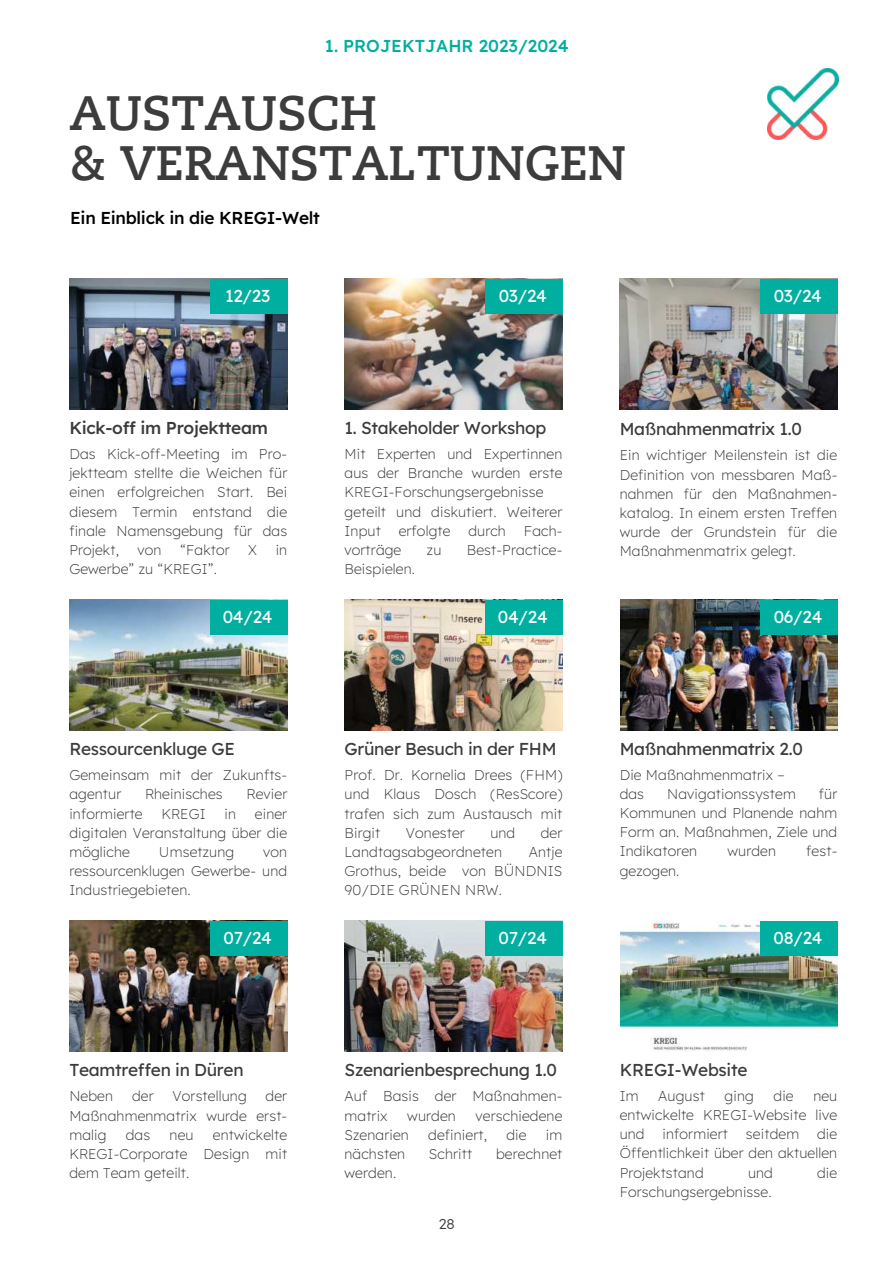
<style>
.page{position:relative;width:894px;height:1264px;background:#fff}
.page>*{position:absolute;margin:0;border:0;box-sizing:border-box;transform-origin:0 0}
.t1{font:700 48px/49.5px "Caecilia LT Pro 75";color:#3c3c3c}
.t2{font:17.25px "Lexend";letter-spacing:-.015em;color:#3c3c3c}
.t3{font:17.25px "Lexend";letter-spacing:-.015em;color:#fefefe}
.t4{font:500 17.25px "Lexend";letter-spacing:-.015em;color:#000}
.t5{font:500 17.25px "Lexend";color:#00afa0}
.t6{font:500 17.25px "Lexend";letter-spacing:-.015em;color:#3c3c3c}
.t7{font:200 14.25px/19.2px "Lexend";letter-spacing:.01em;color:#3c3c3c;text-align:justify}
.t8{font:300 14.25px "Lexend";color:#3c3c3c}
</style>
<div class="page">
<img style="left:767px;top:69px;width:70px;height:71px">
<img style="left:69px;top:279px;width:218px;height:130px">
<div style="left:210px;top:279px;width:77px;height:34px;background:#00afa0"></div>
<img style="left:69px;top:600px;width:218px;height:130px">
<div style="left:210px;top:600px;width:77px;height:34px;background:#00afa0"></div>
<img style="left:69px;top:921px;width:218px;height:130px">
<div style="left:210px;top:921px;width:77px;height:34px;background:#00afa0"></div>
<img style="left:344px;top:279px;width:218px;height:130px">
<div style="left:485px;top:279px;width:77px;height:34px;background:#00afa0"></div>
<img style="left:619px;top:279px;width:218px;height:130px">
<div style="left:759px;top:279px;width:78px;height:34px;background:#00afa0"></div>
<img style="left:344px;top:600px;width:218px;height:130px">
<div style="left:485px;top:600px;width:77px;height:34px;background:#00afa0"></div>
<img style="left:620px;top:600px;width:217px;height:130px">
<div style="left:760px;top:600px;width:77px;height:34px;background:#00afa0"></div>
<img style="left:344px;top:921px;width:218px;height:130px">
<div style="left:485px;top:921px;width:77px;height:34px;background:#00afa0"></div>
<img style="left:620px;top:921px;width:217px;height:130px">
<div style="left:760px;top:921px;width:77px;height:34px;background:#00afa0"></div>
<p class="t5" style="left:325px;top:33px;width:245px">1. PROJEKTJAHR 2023/2024</p>
<h1 class="t1" style="left:69px;top:88px;width:558px">AUSTAUSCH<br>&amp; VERANSTALTUNGEN</h1>
<p class="t4" style="left:70px;top:204px;width:251px">Ein Einblick in die KREGI-Welt</p>
<p class="t3" style="left:225px;top:283px;width:47px">12/23</p>
<p class="t3" style="left:498px;top:283px;width:50px">03/24</p>
<p class="t3" style="left:773px;top:283px;width:50px">03/24</p>
<p class="t6" style="left:69px;top:414px;width:200px">Kick-off im Projektteam</p>
<p class="t7" style="left:69px;top:443px;width:219px">Das Kick-off-Meeting im Pro&shy;jektteam stellte die Weichen für einen erfolgreichen Start. Bei diesem Termin entstand die finale Namensgebung für das Projekt,</p>
<p class="t7" style="left:137px;top:539px;width:25px">von</p>
<p class="t7" style="left:180px;top:539px;width:51px">&lt;Faktor</p>
<p class="t7" style="left:248px;top:539px;width:10px">X</p>
<p class="t7" style="left:275px;top:539px;width:13px">in</p>
<p class="t7" style="left:69px;top:558px;width:149px">Gewerbe= zu &lt;KREGI=.</p>
<p class="t2" style="left:344px;top:415px;width:203px">1. Stakeholder Workshop</p>
<p class="t7" style="left:344px;top:443px;width:219px;text-align:left">Mit Experten und Expertinnen aus der Branche wurden erste<br>KREGI-Forschungsergebnisse geteilt und diskutiert. Weiterer<br>Input</p>
<p class="t7" style="left:398px;top:520px;width:53px">erfolgte</p>
<p class="t7" style="left:468px;top:520px;width:39px">durch</p>
<p class="t7" style="left:523px;top:520px;width:40px">Fach-</p>
<p class="t7" style="left:344px;top:539px;width:58px">vorträge</p>
<p class="t7" style="left:426px;top:539px;width:16px">zu</p>
<p class="t7" style="left:466px;top:539px;width:97px">Best-Practice-</p>
<p class="t7" style="left:344px;top:558px;width:72px">Beispielen.</p>
<p class="t2" style="left:619px;top:416px;width:184px">Maßnahmenmatrix 1.0</p>
<p class="t7" style="left:619px;top:445px;width:219px">Ein wichtiger Meilenstein ist die Definition von messbaren Maß&shy;nahmen für den Maßnahmen&shy;katalog. In einem ersten Treffen wurde der Grundstein für die Maßnahmenmatrix gelegt.</p>
<p class="t3" style="left:223px;top:604px;width:51px">04/24</p>
<p class="t3" style="left:498px;top:604px;width:51px">04/24</p>
<p class="t3" style="left:773px;top:604px;width:50px">06/24</p>
<p class="t2" style="left:69px;top:736px;width:167px">Ressourcenkluge GE</p>
<p class="t7" style="left:69px;top:764px;width:219px">Gemeinsam mit der Zukunfts&shy;agentur</p>
<p class="t7" style="left:145px;top:783px;width:79px">Rheinisches</p>
<p class="t7" style="left:246px;top:783px;width:42px">Revier</p>
<p class="t7" style="left:69px;top:803px;width:75px">informierte</p>
<p class="t7" style="left:161px;top:803px;width:46px">KREGI</p>
<p class="t7" style="left:224px;top:803px;width:13px">in</p>
<p class="t7" style="left:69px;top:803px;width:219px;text-indent:185px">einer digitalen Veranstaltung über die mögliche</p>
<p class="t7" style="left:159px;top:841px;width:77px">Umsetzung</p>
<p class="t7" style="left:69px;top:841px;width:219px;text-indent:194px">von ressourcenklugen Gewerbe- und Industriegebieten.</p>
<p class="t2" style="left:344px;top:736px;width:213px">Grüner Besuch in der FHM</p>
<p class="t7" style="left:344px;top:764px;width:219px">Prof. Dr. Kornelia Drees (FHM) und Klaus Dosch (ResScore) trafen sich zum Austausch mit Birgit</p>
<p class="t7" style="left:406px;top:822px;width:61px">Vonester</p>
<p class="t7" style="left:490px;top:822px;width:26px">und</p>
<p class="t7" style="left:540px;top:822px;width:23px">der</p>
<p class="t7" style="left:344px;top:841px;width:159px">Landtagsabgeordneten</p>
<p class="t7" style="left:344px;top:841px;width:219px;text-indent:184px">Antje Grothus, beide von BÜNDNIS 90/DIE GRÜNEN NRW.</p>
<p class="t2" style="left:619px;top:736px;width:184px">Maßnahmenmatrix 2.0</p>
<p class="t7" style="left:619px;top:764px;width:166px">Die Maßnahmenmatrix – das</p>
<p class="t7" style="left:619px;top:783px;width:219px;text-indent:199px">für Kommunen und Planende nahm Form an. Maßnahmen, Ziele und Indikatoren</p>
<p class="t7" style="left:667px;top:783px;width:130px">Navigationssystem</p>
<p class="t7" style="left:727px;top:840px;width:50px">wurden</p>
<p class="t7" style="left:806px;top:840px;width:32px">fest-</p>
<p class="t7" style="left:619px;top:860px;width:61px">gezogen.</p>
<p class="t3" style="left:223px;top:925px;width:50px">07/24</p>
<p class="t3" style="left:498px;top:925px;width:50px">07/24</p>
<p class="t3" style="left:773px;top:925px;width:50px">08/24</p>
<p class="t2" style="left:69px;top:1057px;width:176px">Teamtreffen in Düren</p>
<p class="t7" style="left:69px;top:1085px;width:45px">Neben</p>
<p class="t7" style="left:132px;top:1085px;width:23px">der</p>
<p class="t7" style="left:172px;top:1085px;width:76px">Vorstellung</p>
<p class="t7" style="left:69px;top:1085px;width:219px;text-indent:196px">der Maßnahmenmatrix wurde erst&shy;malig</p>
<p class="t7" style="left:69px;top:1124px;width:219px;text-indent:143px">entwickelte KREGI-Corporate Design mit dem Team geteilt.</p>
<p class="t7" style="left:126px;top:1124px;width:26px">das</p>
<p class="t7" style="left:169px;top:1124px;width:25px">neu</p>
<p class="t2" style="left:344px;top:1057px;width:214px">Szenarienbesprechung 1.0</p>
<p class="t7" style="left:344px;top:1085px;width:219px">Auf Basis der Maßnahmen&shy;matrix</p>
<p class="t7" style="left:407px;top:1104px;width:50px">wurden</p>
<p class="t7" style="left:475px;top:1104px;width:88px">verschiedene</p>
<p class="t7" style="left:344px;top:1124px;width:66px">Szenarien</p>
<p class="t7" style="left:428px;top:1124px;width:60px">definiert,</p>
<p class="t7" style="left:506px;top:1124px;width:22px">die</p>
<p class="t7" style="left:546px;top:1124px;width:18px">im</p>
<p class="t7" style="left:344px;top:1143px;width:62px">nächsten</p>
<p class="t7" style="left:429px;top:1143px;width:45px">Schritt</p>
<p class="t7" style="left:496px;top:1143px;width:68px">berechnet</p>
<p class="t7" style="left:344px;top:1162px;width:53px">werden.</p>
<p class="t2" style="left:619px;top:1056px;width:129px">KREGI-Website</p>
<p class="t7" style="left:619px;top:1085px;width:20px">Im</p>
<p class="t7" style="left:658px;top:1085px;width:48px">August</p>
<p class="t7" style="left:724px;top:1085px;width:31px">ging</p>
<p class="t7" style="left:773px;top:1085px;width:22px">die</p>
<p class="t7" style="left:619px;top:1085px;width:219px;text-indent:194px">neu entwickelte KREGI-Website live und</p>
<p class="t7" style="left:619px;top:1123px;width:219px;text-indent:197px">die Öffentlichkeit über den aktuellen Projektstand</p>
<p class="t7" style="left:662px;top:1123px;width:67px">informiert</p>
<p class="t7" style="left:745px;top:1123px;width:55px">seitdem</p>
<p class="t7" style="left:747px;top:1161px;width:26px">und</p>
<p class="t7" style="left:816px;top:1161px;width:22px">die</p>
<p class="t7" style="left:619px;top:1181px;width:153px">Forschungsergebnisse.</p>
<p class="t8" style="left:438px;top:1213px;width:18px">28</p>
</div>
